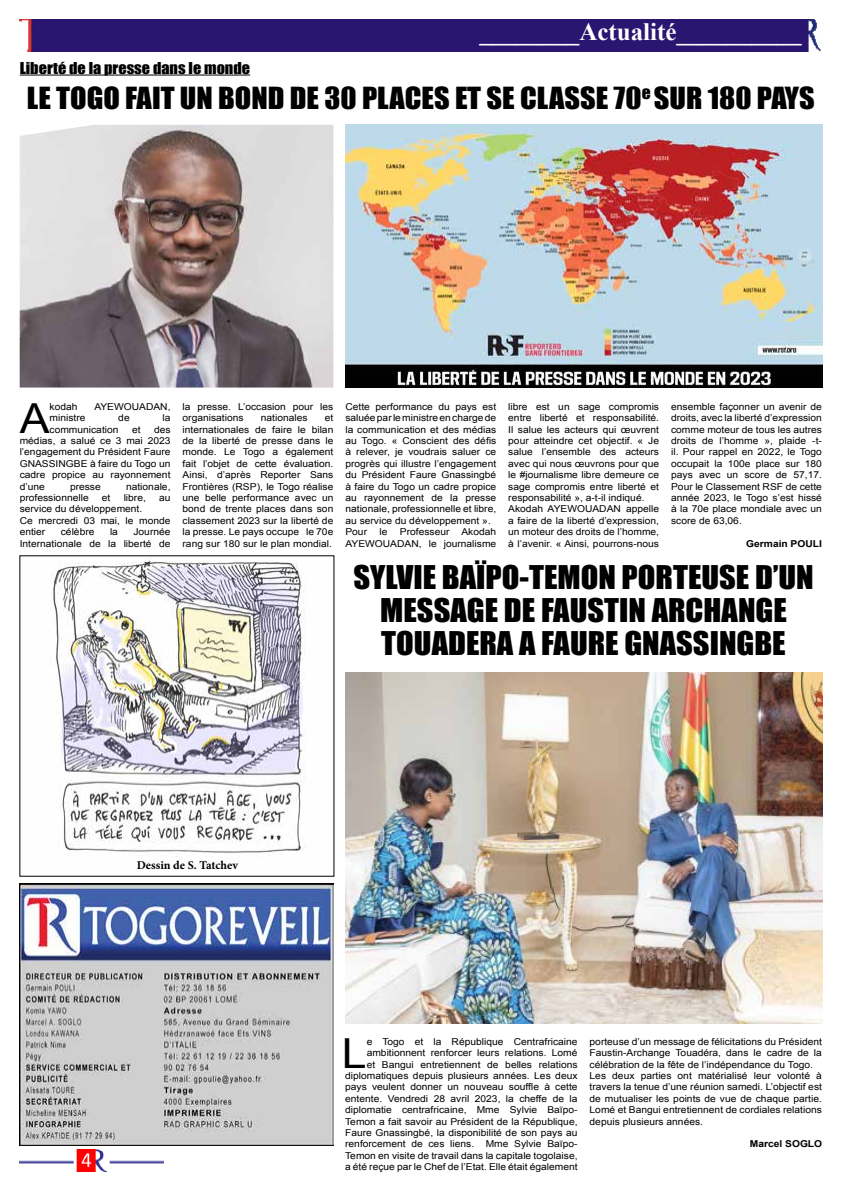
<style>
.page{position:relative;width:842px;height:1191px;background:#fff}
.page>*{position:absolute;margin:0;border:0;box-sizing:border-box;transform-origin:0 0}
.t1{font:41.4px "Arial";color:#000;scale:1.08 1}
.t2{font:30px/33px "Impact";color:#000;text-align:center;scale:1.08 1}
.t3{font:28px "Impact";color:#000;scale:1.08 1}
.t4{font:700 25px "Times New Roman";color:#fff}
.t5{font:15px "Impact";color:#000;scale:1.08 1}
.t6{font:700 12px "Minion Pro";color:#000}
.t7{font:9.5px/11.4px "Arial";color:#000;scale:1.08 1}
.t8{font:700 9.5px "Arial";color:#000;scale:1.08 1}
</style>
<div class="page">
<div style="left:20px;top:20px;width:801px;height:31px;background:#291670"></div>
<img style="left:20px;top:1149px;width:144px;height:22px">
<img style="left:20px;top:883px;width:314px;height:262px">
<hr style="left:20px;top:75px;width:230px;height:1px;background:#000">
<img style="left:345px;top:672px;width:477px;height:351px">
<img style="left:20px;top:125px;width:313px;height:262px">
<img style="left:345px;top:125px;width:477px;height:262px">
<img style="left:50px;top:558px;width:256px;height:296px">
<h3 class="t4" style="left:479px;top:14px;width:324px">________Actualité__________</h3>
<h3 class="t5" style="left:20px;top:56px;width:215px">Liberté de la presse dans le monde</h3>
<h3 class="t3" style="left:27px;top:76px;width:731px">LE TOGO FAIT UN BOND DE 30 PLACES ET SE CLASSE 70<sup>e</sup> SUR 180 PAYS</h3>
<h1 class="t1" style="left:20px;top:391px;width:29px">A</h1>
<p class="t7" style="left:50px;top:401px;width:27px">kodah</p>
<p class="t7" style="left:94px;top:401px;width:72px">AYEWOUADAN,</p>
<p class="t7" style="left:50px;top:412px;width:35px">ministre</p>
<p class="t7" style="left:118px;top:412px;width:12px">de</p>
<p class="t7" style="left:163px;top:412px;width:9px">la</p>
<p class="t7" style="left:50px;top:423px;width:65px">communication</p>
<p class="t7" style="left:132px;top:423px;width:9px">et</p>
<p class="t7" style="left:20px;top:423px;width:141px;text-align:justify;text-indent:134px">des médias, a salué ce 3 mai 2023 l’engagement du Président Faure GNASSINGBE à faire du Togo un cadre propice au rayonnement d’une</p>
<p class="t7" style="left:70px;top:480px;width:30px">presse</p>
<p class="t7" style="left:126px;top:480px;width:43px">nationale,</p>
<p class="t7" style="left:20px;top:492px;width:65px">professionnelle</p>
<p class="t7" style="left:102px;top:492px;width:9px">et</p>
<p class="t7" style="left:124px;top:492px;width:22px">libre,</p>
<p class="t7" style="left:159px;top:492px;width:12px">au</p>
<p class="t7" style="left:20px;top:503px;width:141px">service du développement.<br>Ce mercredi 03 mai, le monde entier</p>
<p class="t7" style="left:20px;top:526px;width:141px;text-align:right">Journée<br>Internationale de la liberté de</p>
<p class="t7" style="left:61px;top:526px;width:33px">célèbre</p>
<p class="t7" style="left:110px;top:526px;width:9px">la</p>
<p class="t7" style="left:183px;top:412px;width:141px;text-align:justify;text-indent:142px">et internationales de faire le bilan de la liberté de presse dans le monde. Le Togo a également fait l’objet de cette évaluation.<br>Ainsi, d’après Reporter Sans Frontières (RSP), le Togo réalise une belle performance avec un bond de trente places dans son classement 2023 sur la liberté de la presse. Le pays occupe le 70e rang sur 180 sur le plan mondial.</p>
<p class="t7" style="left:345px;top:401px;width:141px">Cette performance du pays est saluée par le ministre en charge de la communication et des médias au Togo. « Conscient des défis à relever, je voudrais saluer ce progrès qui illustre l’engagement du Président Faure Gnassingbé à faire du Togo un cadre propice au rayonnement de la presse nationale, professionnelle et libre, au service du développement ».<br>Pour</p>
<p class="t7" style="left:183px;top:401px;width:141px">la presse. L’occasion pour les organisations</p>
<p class="t7" style="left:261px;top:412px;width:45px">nationales</p>
<p class="t7" style="left:379px;top:526px;width:9px">le</p>
<p class="t7" style="left:400px;top:526px;width:47px">Professeur</p>
<p class="t7" style="left:345px;top:526px;width:141px;text-align:right">Akodah<br>AYEWOUADAN, le journalisme</p>
<p class="t7" style="left:508px;top:401px;width:141px">libre est un sage compromis entre liberté et responsabilité.<br>Il salue les acteurs qui œuvrent pour atteindre cet objectif. « Je salue l’ensemble des acteurs avec qui nous œuvrons pour que le #journalisme libre demeure ce sage compromis entre liberté et responsabilité », a-t-il indiqué.<br>Akodah AYEWOUADAN appelle a faire de la liberté d’expression, un moteur des droits de l’homme, à l’avenir. « Ainsi, pourrons-nous</p>
<p class="t7" style="left:671px;top:401px;width:141px;text-align:justify">ensemble façonner un avenir de droits, avec la liberté d’expression comme moteur de tous les autres droits de l’homme », plaide -t&shy;il. Pour rappel en 2022, le Togo occupait la 100e place sur 180 pays avec un score de 57,17.<br>Pour le Classement RSF de cette année 2023, le Togo s’est hissé à la 70e place mondiale avec un score de 63,06.</p>
<p class="t8" style="left:746px;top:537px;width:72px">Germain POULI</p>
<h2 class="t2" style="left:353px;top:559px;width:428px">SYLVIE BAÏPO-TEMON PORTEUSE D’UN<br>MESSAGE DE FAUSTIN ARCHANGE<br>TOUADERA A FAURE GNASSINGBE</h2>
<p class="t6" style="left:137px;top:857px;width:103px">Dessin de S. Tatchev</p>
<p class="t7" style="left:345px;top:1035px;width:217px;text-align:right">e Togo et la République Centrafricaine ambitionnent renforcer leurs relations. Lomé<br>et Bangui entretiennent de belles relations diplomatiques depuis plusieurs années. Les deux pays veulent donner un nouveau souffle à cette entente. Vendredi 28 avril 2023, la cheffe de la diplomatie centrafricaine, Mme Sylvie Baïpo-Temon a fait savoir au Président de la République, Faure Gnassingbé, la disponibilité de son pays au renforcement de ces liens. Mme Sylvie Baïpo-Temon en visite de travail dans la capitale togolaise, a été reçue par le Chef de l’Etat. Elle était également</p>
<p class="t7" style="left:590px;top:1035px;width:217px">porteuse d’un message de félicitations du Président Faustin-Archange Touadéra, dans le cadre de la célébration de la fête de l’indépendance du Togo.<br>Les deux parties ont matérialisé leur volonté à travers la tenue d’une réunion samedi. L’objectif est de mutualiser les points de vue de chaque partie.<br>Lomé et Bangui entretiennent de cordiales relations depuis plusieurs années.</p>
<h1 class="t1" style="left:342px;top:1026px;width:24px">L</h1>
<p class="t8" style="left:750px;top:1137px;width:69px">Marcel SOGLO</p>
</div>
